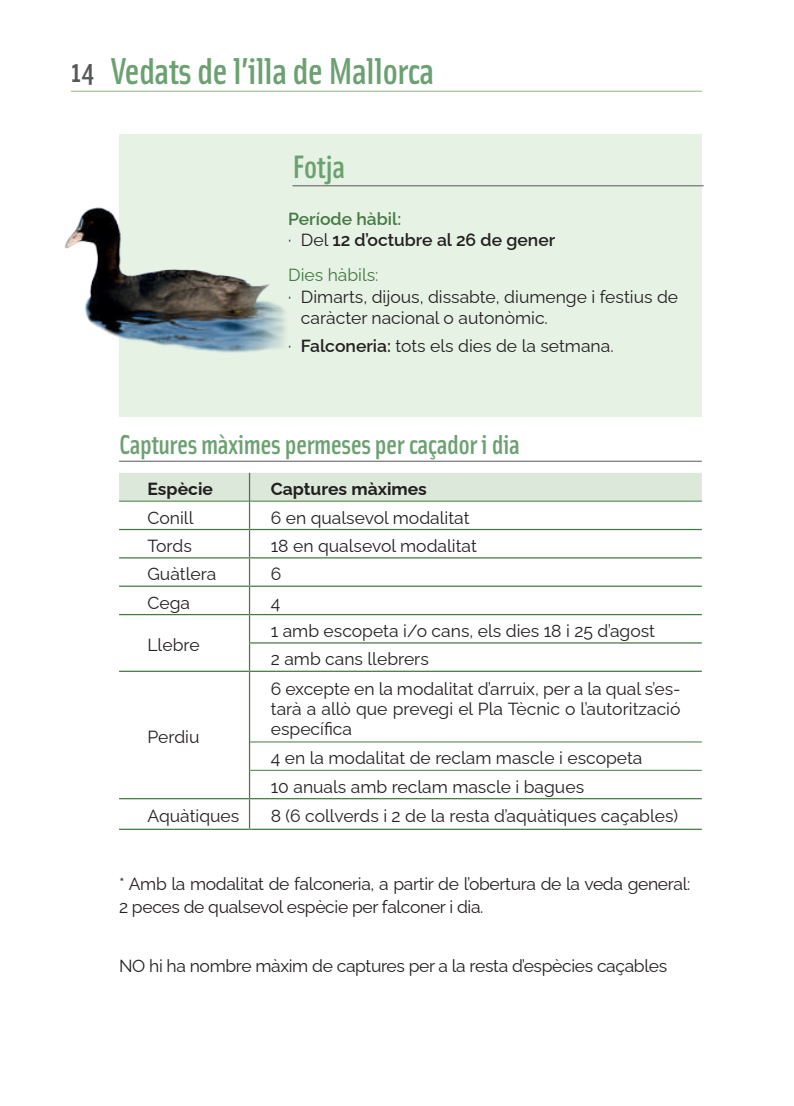
<style>
.page{position:relative;width:794px;height:1106px;background:#fff}
.page>*{position:absolute;margin:0;border:0;box-sizing:border-box;transform-origin:0 0}
.t1{font:500 37.5px "Solex";letter-spacing:-.02em;color:#6ba170}
.t2{font:500 32.5px "Solex";letter-spacing:-.02em;color:#6ba170}
.t3{font:500 27.5px "Solex";letter-spacing:-.02em;color:#6ba170}
.t4{font:17.5px/28.2px "Raleway";color:#231f20}
.t5{font:17.5px/22.5px "Raleway";letter-spacing:-.02em;color:#231f20}
.t6{font:100 17.5px/21.2px "Raleway";color:#231f20}
.t7{font:700 17.5px "Raleway";color:#231f20}
.t8{font:17.5px "Raleway";color:#447943}
.s1{font-size:30px;color:#57585a}
.s2{color:#447943}
.s3{font-weight:400}
.s4{font-weight:100}
</style>
<div class="page">
<div style="left:119px;top:135px;width:583px;height:282px;background:#e6f2e4"></div>
<hr style="left:119px;top:461px;width:583px;height:1px;background:#57585a">
<hr style="left:250px;top:741px;width:452px;height:1px;background:#447943">
<hr style="left:250px;top:770px;width:452px;height:1px;background:#447943">
<hr style="left:249px;top:672px;width:1px;height:70px;background:#447943">
<svg style="left:249px;top:742px;width:1px;height:86px"></svg>
<svg style="left:119px;top:473px;width:583px;height:197px"></svg>
<hr style="left:249px;top:670px;width:453px;height:2px;background:#447943">
<hr style="left:119px;top:529px;width:130px;height:1px;background:#447943">
<hr style="left:119px;top:557px;width:130px;height:1px;background:#447943">
<hr style="left:119px;top:585px;width:130px;height:2px;background:#447943">
<hr style="left:119px;top:614px;width:130px;height:1px;background:#447943">
<hr style="left:119px;top:670px;width:130px;height:2px;background:#447943">
<hr style="left:119px;top:798px;width:130px;height:1px;background:#447943">
<hr style="left:119px;top:828px;width:130px;height:2px;background:#447943">
<hr style="left:249px;top:798px;width:453px;height:1px;background:#447943">
<hr style="left:249px;top:828px;width:453px;height:2px;background:#447943">
<hr style="left:71px;top:91px;width:631px;height:1px;background:#a8c599">
<hr style="left:292px;top:185px;width:411px;height:1px;background:#57585a">
<img style="left:64px;top:207px;width:222px;height:146px">
<h1 class="t1" style="left:71px;top:47px;width:365px"><span class="s1">14</span> Vedats de l’illa de Mallorca</h1>
<h2 class="t2" style="left:292px;top:146px;width:54px">Fotja</h2>
<p class="t6" style="left:288px;top:206px;width:269px"><span class="s2">Període hàbil:<br></span><span class="s3">· Del</span> 12 d’octubre al 26 de gener</p>
<p class="t8" style="left:288px;top:261px;width:92px">Dies hàbils:</p>
<p class="t4" style="left:301px;top:284px;width:379px;line-height:21.2px;text-indent:-13px">· Dimarts, dijous, dissabte, diumenge i festius de caràcter nacional o autonòmic.</p>
<p class="t4" style="left:288px;top:330px;width:327px">· <span class="s4">Falconeria:</span> tots els dies de la setmana.</p>
<h3 class="t3" style="left:119px;top:426px;width:402px">Captures màximes permeses per caçador i dia</h3>
<p class="t7" style="left:147px;top:475px;width:67px">Espècie</p>
<p class="t7" style="left:271px;top:475px;width:158px">Captures màximes</p>
<p class="t4" style="left:147px;top:501px;width:47px">Conill</p>
<p class="t4" style="left:271px;top:501px;width:200px">6 en qualsevol modalitat</p>
<p class="t4" style="left:147px;top:529px;width:46px">Tords</p>
<p class="t4" style="left:271px;top:529px;width:208px">18 en qualsevol modalitat</p>
<p class="t4" style="left:147px;top:558px;width:70px">Guàtlera</p>
<p class="t4" style="left:271px;top:558px;width:12px">6</p>
<p class="t4" style="left:147px;top:586px;width:44px">Cega</p>
<p class="t4" style="left:271px;top:586px;width:11px">4</p>
<p class="t4" style="left:147px;top:629px;width:54px">Llebre</p>
<p class="t4" style="left:271px;top:614px;width:386px">1 amb escopeta i/o cans, els dies 18 i 25 d’agost<br>2 amb cans llebrers</p>
<p class="t4" style="left:147px;top:721px;width:53px">Perdiu</p>
<p class="t4" style="left:271px;top:676px;width:411px;line-height:20px;text-align:justify">6 excepte en la modalitat d’arruix, per a la qual s’es&shy;tarà a allò que prevegi el Pla Tècnic o l’autorització específica</p>
<p class="t4" style="left:271px;top:742px;width:373px">4 en la modalitat de reclam mascle i escopeta<br>10 anuals amb reclam mascle i bagues</p>
<p class="t4" style="left:147px;top:800px;width:93px">Aquàtiques</p>
<p class="t4" style="left:271px;top:800px;width:409px">8 (6 collverds i 2 de la resta d’aquàtiques caçables)</p>
<p class="t5" style="left:119px;top:871px;width:573px">* Amb la modalitat de falconeria, a partir de l’obertura de la veda general:<br>2 peces de qualsevol espècie per falconer i dia.</p>
<p class="t5" style="left:119px;top:952px;width:549px">NO hi ha nombre màxim de captures per a la resta d’espècies caçables</p>
</div>
